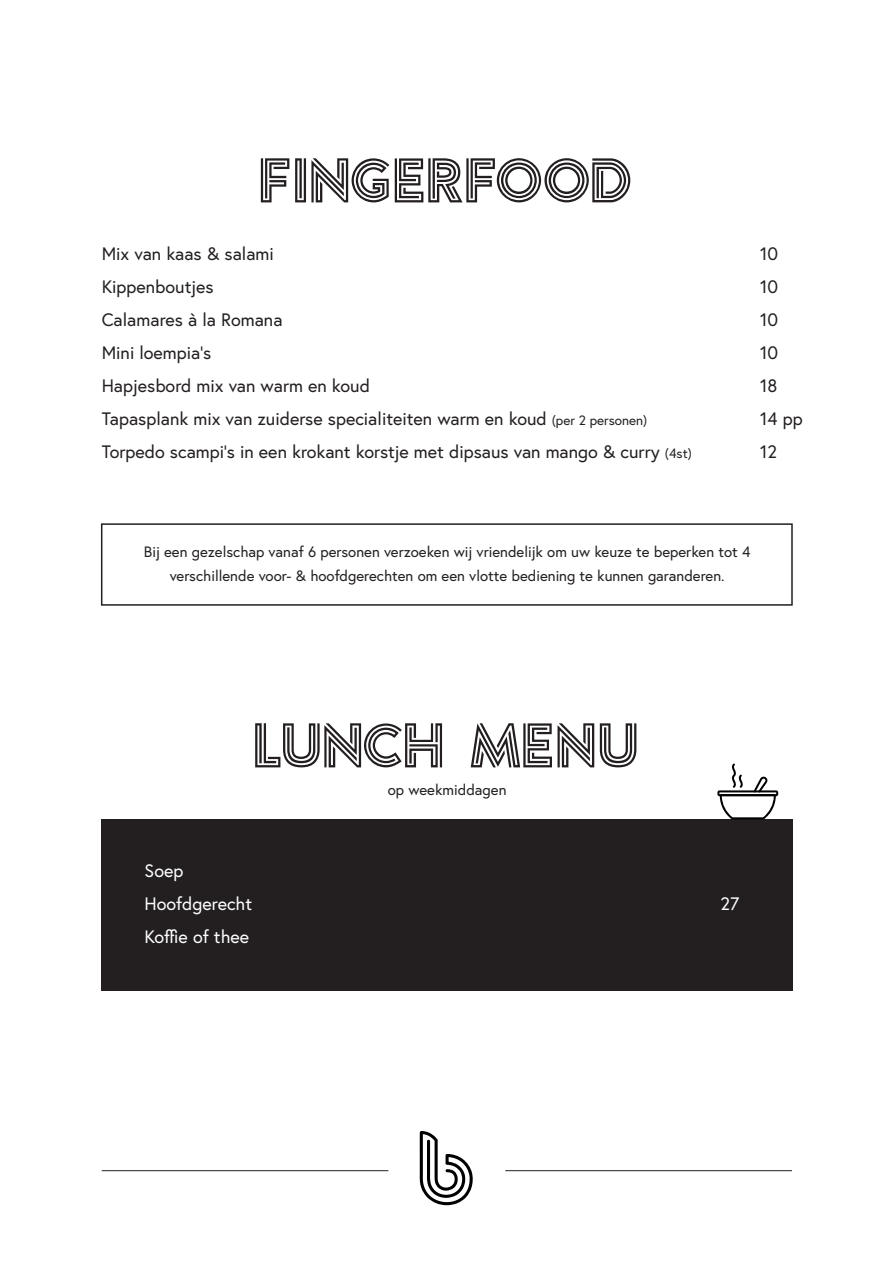
<style>
.page{position:relative;width:893px;height:1263px;background:#fff}
.page>*{position:absolute;margin:0;border:0;box-sizing:border-box;transform-origin:0 0}
.t1{font:63px "Argon PERSONAL";color:#231f20}
.t2{font:18px "Europa";color:#231f20}
.t3{font:18px "Europa";color:#fff}
.t4{font:15px/24px "Europa";color:#231f20;text-align:center}
.s1{font-size:13.5px}
</style>
<div class="page">
<svg style="left:420px;top:1131px;width:53px;height:74px"></svg>
<div style="left:102px;top:819px;width:691px;height:171px;background:#231f20"></div>
<div style="left:101px;top:523px;width:692px;height:83px;border:2px solid #231f20"></div>
<hr style="left:102px;top:1170px;width:286px;height:1px;background:#231f20">
<hr style="left:505px;top:1170px;width:287px;height:1px;background:#231f20">
<svg style="left:717px;top:763px;width:61px;height:56px"></svg>
<p class="t1" style="left:261px;top:152px;width:373px">FINGERFOOD</p>
<p class="t2" style="left:102px;top:242px;width:174px">Mix van kaas &amp; salami</p>
<p class="t2" style="left:760px;top:242px;width:19px">10</p>
<p class="t2" style="left:102px;top:275px;width:113px">Kippenboutjes</p>
<p class="t2" style="left:760px;top:275px;width:19px">10</p>
<p class="t2" style="left:102px;top:308px;width:182px">Calamares à la Romana</p>
<p class="t2" style="left:760px;top:308px;width:19px">10</p>
<p class="t2" style="left:102px;top:341px;width:111px">Mini loempia’s</p>
<p class="t2" style="left:760px;top:341px;width:19px">10</p>
<p class="t2" style="left:102px;top:374px;width:270px">Hapjesbord mix van warm en koud</p>
<p class="t2" style="left:760px;top:374px;width:19px">18</p>
<p class="t2" style="left:102px;top:407px;width:547px">Tapasplank mix van zuiderse specialiteiten warm en koud <span class="s1">(per 2 personen)</span></p>
<p class="t2" style="left:760px;top:407px;width:44px">14 pp</p>
<p class="t2" style="left:102px;top:440px;width:592px">Torpedo scampi’s in een krokant korstje met dipsaus van mango &amp; curry <span class="s1">(4st)</span></p>
<p class="t2" style="left:760px;top:440px;width:18px">12</p>
<p class="t4" style="left:144px;top:540px;width:608px">Bij een gezelschap vanaf 6 personen verzoeken wij vriendelijk om uw keuze te beperken tot 4 verschillende voor- &amp; hoofdgerechten om een vlotte bediening te kunnen garanderen.</p>
<p class="t1" style="left:255px;top:717px;width:386px">LUNCH MENU</p>
<p class="t4" style="left:388px;top:778px;width:120px">op weekmiddagen</p>
<p class="t3" style="left:145px;top:859px;width:40px">Soep</p>
<p class="t3" style="left:145px;top:892px;width:109px">Hoofdgerecht</p>
<p class="t3" style="left:721px;top:892px;width:20px">27</p>
<p class="t3" style="left:145px;top:925px;width:106px">Koffie of thee</p>
</div>
